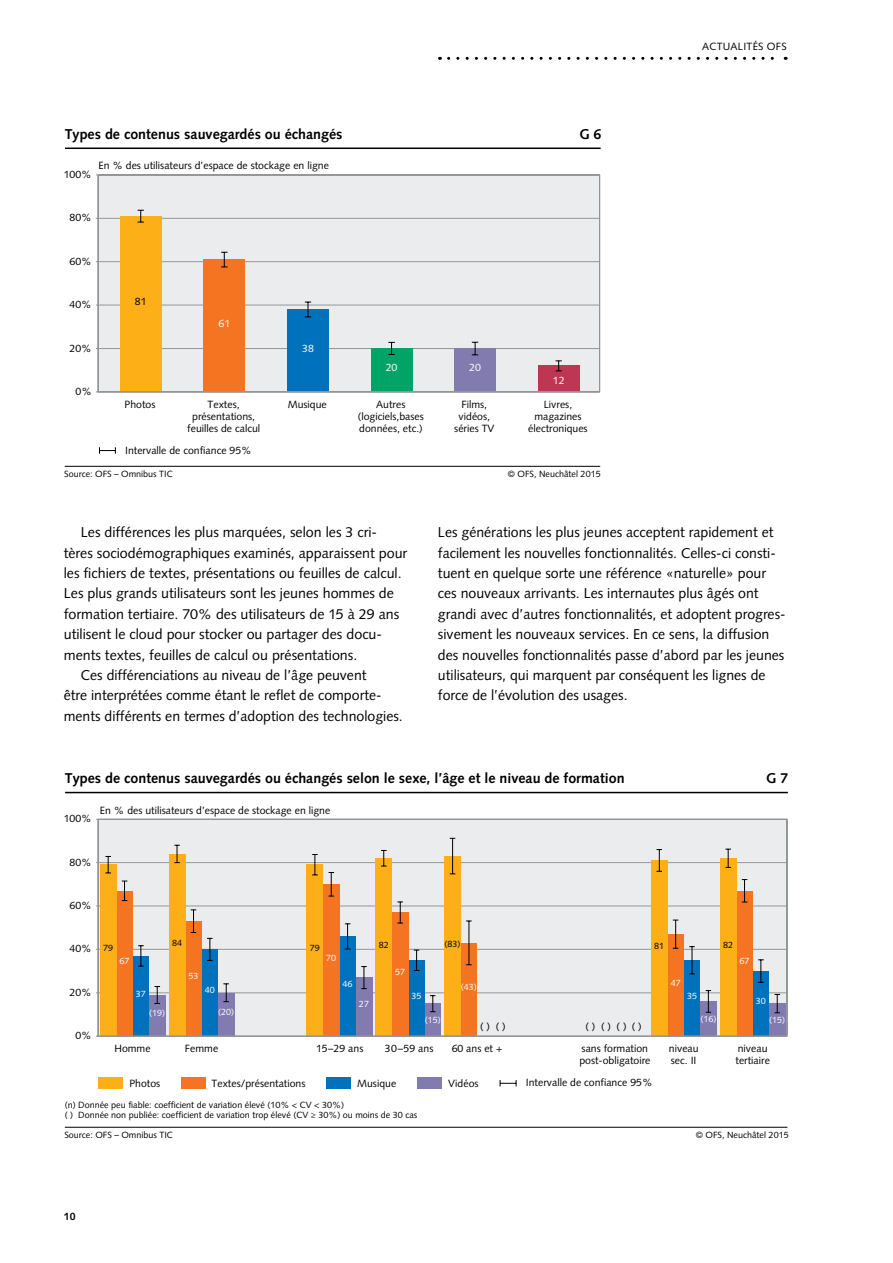
<style>
.page{position:relative;width:893px;height:1263px;background:#fff}
.page>*{position:absolute;margin:0;border:0;box-sizing:border-box;transform-origin:0 0}
.Grundtext_F{font:14.25px/20.4px "Syntax LT Std";color:#000}
.t1{font:700 14.25px "Syntax LT Std";color:#000}
.t2{font:10.5px/12.5px "Syntax LT Std";color:#000;text-align:center}
.t3{font:10.5px "Syntax LT Std";letter-spacing:.025em;color:#000}
.t4{font:10.5px "Syntax LT Std";color:#fff}
.t5{font:700 10.5px "Syntax LT Std";color:#000}
.t6{font:9px/10.6px "Syntax LT Std";color:#000}
.t7{font:9px "Syntax LT Std";color:#fff}
</style>
<div class="page">
<svg style="left:449px;top:57px;width:337px;height:3px"></svg>
<hr style="left:65px;top:148px;width:536px;height:1px;background:#000">
<hr style="left:65px;top:466px;width:535px;height:1px;background:#000">
<svg style="left:99px;top:447px;width:17px;height:7px"></svg>
<svg style="left:95px;top:174px;width:505px;height:219px;background:#dbd5ca"></svg>
<hr style="left:65px;top:792px;width:723px;height:1px;background:#000">
<hr style="left:65px;top:1127px;width:722px;height:1px;background:#000">
<div style="left:98px;top:1077px;width:25px;height:11px;background:#fcaf17"></div>
<div style="left:181px;top:1077px;width:24px;height:11px;background:#f47421"></div>
<div style="left:326px;top:1077px;width:25px;height:11px;background:#0071bc"></div>
<div style="left:417px;top:1077px;width:25px;height:11px;background:#817bb0"></div>
<svg style="left:500px;top:1080px;width:17px;height:6px"></svg>
<svg style="left:96px;top:818px;width:692px;height:219px;background:#dbcbb4"></svg>
<p class="t1" style="left:65px;top:126px;width:279px">Types de contenus sauvegardés ou échangés</p>
<p class="t1" style="left:579px;top:126px;width:24px">G 6</p>
<p class="t2" style="left:64px;top:168px;width:30px">100%</p>
<p class="t2" style="left:98px;top:159px;width:232px">En % des utilisateurs d’espace de stockage en ligne</p>
<p class="t2" style="left:70px;top:211px;width:24px">80%</p>
<p class="t2" style="left:70px;top:255px;width:24px">60%</p>
<p class="t2" style="left:70px;top:298px;width:24px">40%</p>
<p class="t2" style="left:70px;top:342px;width:24px">20%</p>
<p class="t2" style="left:75px;top:385px;width:18px">0%</p>
<p class="t2" style="left:135px;top:295px;width:13px">81</p>
<p class="t4" style="left:219px;top:317px;width:13px">61</p>
<p class="t4" style="left:302px;top:342px;width:13px">38</p>
<p class="t4" style="left:386px;top:361px;width:13px">20</p>
<p class="t4" style="left:469px;top:361px;width:13px">20</p>
<p class="t4" style="left:553px;top:374px;width:13px">12</p>
<p class="t2" style="left:125px;top:398px;width:32px">Photos</p>
<p class="t2" style="left:187px;top:398px;width:74px">Textes, présentations, feuilles de calcul</p>
<p class="t2" style="left:288px;top:398px;width:41px">Musique</p>
<p class="t2" style="left:358px;top:398px;width:67px">Autres (logiciels,bases données, etc.)</p>
<p class="t2" style="left:454px;top:398px;width:42px">Films, vidéos, séries TV</p>
<p class="t2" style="left:528px;top:398px;width:61px">Livres, magazines électroniques</p>
<p class="t2" style="left:125px;top:444px;width:128px">Intervalle de confiance 95%</p>
<p class="t6" style="left:64px;top:469px;width:110px">Source: OFS – Omnibus TIC</p>
<p class="t6" style="left:508px;top:469px;width:94px">© OFS, Neuchâtel 2015</p>
<p class="t3" style="left:702px;top:41px;width:86px">ACTUALITÉS OFS</p>
<p class="Grundtext_F" style="left:64px;top:522px;width:345px;text-indent:17px">Les différences les plus marquées, selon les 3 cri&shy;tères sociodémographiques examinés, apparaissent pour les fichiers de textes, présentations ou feuilles de calcul.<br>Les plus grands utilisateurs sont les jeunes hommes de formation tertiaire. 70% des utilisateurs de 15 à 29 ans utilisent le cloud pour stocker ou partager des docu&shy;ments textes, feuilles de calcul ou présentations.</p>
<p class="Grundtext_F" style="left:64px;top:665px;width:341px;text-indent:17px">Ces différenciations au niveau de l’âge peuvent<br>être interprétées comme étant le reflet de comporte&shy;ments différents en termes d’adoption des technologies.</p>
<p class="Grundtext_F" style="left:438px;top:522px;width:349px">Les générations les plus jeunes acceptent rapidement et facilement les nouvelles fonctionnalités. Celles-ci consti&shy;tuent en quelque sorte une référence «naturelle» pour ces nouveaux arrivants. Les internautes plus âgés ont grandi avec d’autres fonctionnalités, et adoptent progres&shy;sivement les nouveaux services. En ce sens, la diffusion des nouvelles fonctionnalités passe d’abord par les jeunes utilisateurs, qui marquent par conséquent les lignes de force de l’évolution des usages.</p>
<p class="t1" style="left:65px;top:770px;width:561px">Types de contenus sauvegardés ou échangés selon le sexe, l’âge et le niveau de formation</p>
<p class="t1" style="left:766px;top:770px;width:24px">G 7</p>
<p class="t2" style="left:64px;top:812px;width:30px">100%</p>
<p class="t2" style="left:100px;top:804px;width:232px">En % des utilisateurs d’espace de stockage en ligne</p>
<p class="t2" style="left:70px;top:856px;width:24px">80%</p>
<p class="t2" style="left:70px;top:899px;width:24px">60%</p>
<p class="t2" style="left:70px;top:943px;width:24px">40%</p>
<p class="t2" style="left:70px;top:986px;width:24px">20%</p>
<p class="t2" style="left:75px;top:1029px;width:18px">0%</p>
<p class="t6" style="left:103px;top:942px;width:12px">79</p>
<p class="t6" style="left:172px;top:937px;width:12px">84</p>
<p class="t6" style="left:310px;top:942px;width:12px">79</p>
<p class="t6" style="left:379px;top:939px;width:12px">82</p>
<p class="t6" style="left:444px;top:938px;width:18px">(83)</p>
<p class="t6" style="left:654px;top:940px;width:12px">81</p>
<p class="t6" style="left:723px;top:939px;width:12px">82</p>
<p class="t7" style="left:120px;top:955px;width:12px">67</p>
<p class="t7" style="left:326px;top:952px;width:12px">70</p>
<p class="t7" style="left:740px;top:955px;width:12px">67</p>
<p class="t7" style="left:136px;top:988px;width:12px">37</p>
<p class="t7" style="left:188px;top:971px;width:12px">53</p>
<p class="t7" style="left:205px;top:985px;width:12px">40</p>
<p class="t7" style="left:149px;top:1008px;width:18px">(19)</p>
<p class="t7" style="left:218px;top:1006px;width:18px">(20)</p>
<p class="t7" style="left:343px;top:978px;width:11px">46</p>
<p class="t7" style="left:359px;top:999px;width:12px">27</p>
<p class="t7" style="left:395px;top:966px;width:12px">57</p>
<p class="t7" style="left:671px;top:977px;width:12px">47</p>
<p class="t7" style="left:461px;top:981px;width:18px">(43)</p>
<p class="t7" style="left:411px;top:990px;width:12px">35</p>
<p class="t7" style="left:687px;top:990px;width:12px">35</p>
<p class="t7" style="left:756px;top:996px;width:12px">30</p>
<p class="t7" style="left:425px;top:1015px;width:18px">(15)</p>
<p class="t7" style="left:700px;top:1014px;width:18px">(16)</p>
<p class="t7" style="left:769px;top:1015px;width:18px">(15)</p>
<p class="t2" style="left:480px;top:1021px;width:27px">( ) ( )</p>
<p class="t2" style="left:585px;top:1021px;width:58px">( )( )( )( )</p>
<p class="t2" style="left:114px;top:1042px;width:38px">Homme</p>
<p class="t2" style="left:185px;top:1042px;width:35px">Femme</p>
<p class="t2" style="left:316px;top:1042px;width:49px">15–29 ans</p>
<p class="t2" style="left:385px;top:1042px;width:50px">30–59 ans</p>
<p class="t2" style="left:452px;top:1042px;width:52px">60 ans et +</p>
<p class="t2" style="left:579px;top:1042px;width:73px;text-align:left">sans formation post-obligatoire</p>
<p class="t2" style="left:669px;top:1042px;width:31px;text-align:left">niveau sec. II</p>
<p class="t2" style="left:735px;top:1042px;width:36px;text-align:left">niveau tertiaire</p>
<p class="t2" style="left:129px;top:1077px;width:32px">Photos</p>
<p class="t2" style="left:212px;top:1077px;width:95px">Textes/présentations</p>
<p class="t2" style="left:357px;top:1077px;width:41px">Musique</p>
<p class="t2" style="left:448px;top:1077px;width:32px">Vidéos</p>
<p class="t2" style="left:526px;top:1076px;width:128px">Intervalle de confiance 95%</p>
<p class="t6" style="left:65px;top:1099px;width:354px">(n) Donnée peu fiable: coefficient de variation élevé (10% &lt; CV &lt; 30%)<br>( ) Donnée non publiée: coefficient de variation trop élevé (CV ≥ 30%) ou moins de 30 cas</p>
<p class="t6" style="left:64px;top:1130px;width:110px">Source: OFS – Omnibus TIC</p>
<p class="t5" style="left:64px;top:1210px;width:13px">10</p>
<p class="t6" style="left:696px;top:1130px;width:94px">© OFS, Neuchâtel 2015</p>
</div>
